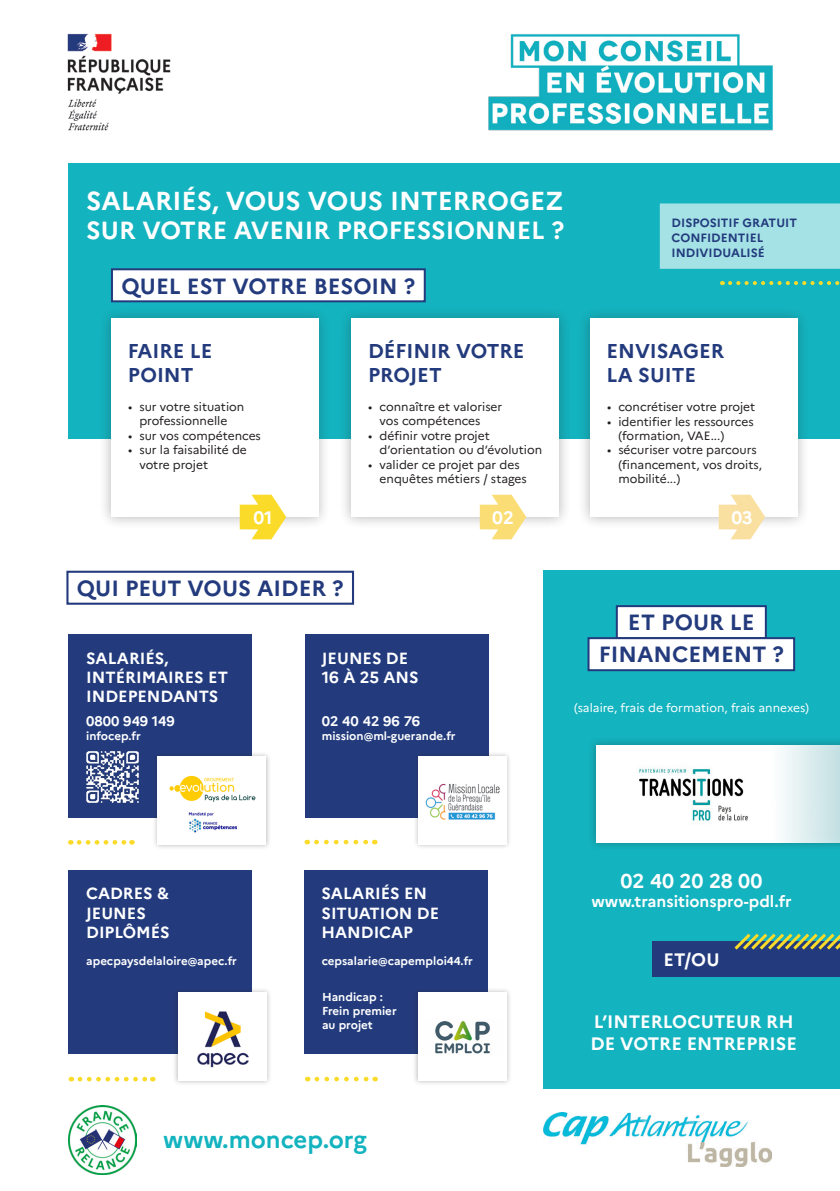
<style>
.page{position:relative;width:840px;height:1191px;background:#fff}
.page>*{position:absolute;margin:0;border:0;box-sizing:border-box;transform-origin:0 0}
.t1{font:700 26px "Marianne";color:#fff}
.t2{font:700 24.8px "Marianne";color:#fff}
.t3{font:700 24px "Marianne";color:#13b3bf}
.t4{font:700 22px "Marianne";color:#233b7d}
.t5{font:700 20px/24px "Marianne";color:#233b7d}
.t6{font:700 20px "Marianne";color:#fff}
.t7{font:700 18px "Marianne";color:#fff}
.t8{font:700 16.2px "Marianne";color:#fff}
.t9{font:700 16px "Marianne";color:#fff}
.t10{font:700 13.8px "Marianne";letter-spacing:.005em;color:#fff}
.t11{font:12px/14.4px "Marianne";color:#231f20}
.t12{font:700 12px "Marianne";color:#233b7d}
.t13{font:12px "Marianne";color:#fff}
.t14{font:700 11.6px "Marianne";color:#fff}
</style>
<div class="page">
<div style="left:543px;top:570px;width:296px;height:519px;background:#13b3bf"></div>
<div style="left:587px;top:737px;width:252px;height:114px;background:#231f20;opacity:.31"></div>
<svg style="left:595px;top:745px;width:244px;height:97px;background:#eef6f7"></svg>
<div style="left:68px;top:164px;width:771px;height:275px;background:#13b3bf"></div>
<div style="left:659px;top:203px;width:180px;height:66px;background:#a5e2e6"></div>
<img style="left:67px;top:33px;width:104px;height:98px">
<img style="left:488px;top:34px;width:285px;height:97px">
<img style="left:68px;top:1106px;width:68px;height:68px">
<div style="left:112px;top:269px;width:312px;height:32px;background:#fff"></div>
<div style="left:111px;top:268px;width:314px;height:34px;border:2px solid #233b7d"></div>
<div style="left:66px;top:570px;width:288px;height:35px;border:2px solid #233b7d"></div>
<div style="left:616px;top:606px;width:149px;height:32px;background:#fff"></div>
<div style="left:615px;top:605px;width:151px;height:34px;border:2px solid #233b7d"></div>
<div style="left:68px;top:634px;width:183px;height:183px;background:#233b7d"></div>
<div style="left:305px;top:634px;width:183px;height:183px;background:#233b7d"></div>
<div style="left:68px;top:870px;width:183px;height:183px;background:#233b7d"></div>
<div style="left:304px;top:870px;width:183px;height:183px;background:#233b7d"></div>
<div style="left:339px;top:306px;width:232px;height:223px;background:#231f20;opacity:.31"></div>
<div style="left:351px;top:318px;width:207px;height:199px;background:#fff"></div>
<div style="left:577px;top:306px;width:232px;height:223px;background:#231f20;opacity:.31"></div>
<div style="left:589px;top:318px;width:208px;height:199px;background:#fff"></div>
<div style="left:99px;top:306px;width:232px;height:223px;background:#231f20;opacity:.31"></div>
<div style="left:111px;top:318px;width:207px;height:199px;background:#fff"></div>
<div style="left:588px;top:638px;width:205px;height:32px;background:#fff"></div>
<div style="left:587px;top:637px;width:207px;height:34px;border:2px solid #233b7d"></div>
<div style="left:172px;top:987px;width:100px;height:99px;background:#231f20;opacity:.31"></div>
<div style="left:178px;top:992px;width:88px;height:89px;background:#fff"></div>
<div style="left:413px;top:751px;width:98px;height:98px;background:#231f20;opacity:.31"></div>
<div style="left:418px;top:756px;width:88px;height:88px;background:#fff"></div>
<div style="left:412px;top:987px;width:99px;height:99px;background:#231f20;opacity:.31"></div>
<div style="left:418px;top:992px;width:88px;height:89px;background:#fff"></div>
<img style="left:197px;top:1011px;width:52px;height:57px">
<img style="left:626px;top:757px;width:134px;height:76px">
<div style="left:152px;top:751px;width:119px;height:99px;background:#231f20;opacity:.31"></div>
<div style="left:158px;top:756px;width:108px;height:89px;background:#fff"></div>
<img style="left:435px;top:1021px;width:55px;height:33px">
<img style="left:169px;top:776px;width:87px;height:25px">
<img style="left:86px;top:751px;width:53px;height:52px">
<svg style="left:239px;top:495px;width:47px;height:44px"></svg>
<svg style="left:479px;top:495px;width:47px;height:44px"></svg>
<svg style="left:718px;top:495px;width:46px;height:44px"></svg>
<div style="left:652px;top:941px;width:187px;height:35px;background:#233b7d"></div>
<svg style="left:734px;top:933px;width:105px;height:17px"></svg>
<svg style="left:316px;top:839px;width:59px;height:5px"></svg>
<svg style="left:79px;top:840px;width:53px;height:4px"></svg>
<svg style="left:80px;top:1076px;width:73px;height:5px"></svg>
<svg style="left:316px;top:1076px;width:59px;height:5px"></svg>
<svg style="left:729px;top:281px;width:111px;height:4px"></svg>
<img style="left:188px;top:812px;width:48px;height:21px">
<img style="left:543px;top:1112px;width:228px;height:54px">
<img style="left:425px;top:783px;width:74px;height:36px">
<p class="t1" style="left:86px;top:184px;width:478px">SALARIÉS, VOUS VOUS INTERROGEZ</p>
<p class="t2" style="left:86px;top:215px;width:479px">SUR VOTRE AVENIR PROFESSIONNEL ?</p>
<p class="t4" style="left:121px;top:272px;width:295px">QUEL EST VOTRE BESOIN ?</p>
<p class="t12" style="left:671px;top:215px;width:127px">DISPOSITIF GRATUIT</p>
<p class="t12" style="left:671px;top:230px;width:93px">CONFIDENTIEL</p>
<p class="t12" style="left:671px;top:245px;width:95px">INDIVIDUALISÉ</p>
<p class="t5" style="left:128px;top:338px;width:86px">FAIRE LE<br>POINT</p>
<p class="t5" style="left:368px;top:338px;width:158px">DÉFINIR VOTRE<br>PROJET</p>
<p class="t5" style="left:606px;top:338px;width:119px">ENVISAGER<br>LA SUITE</p>
<p class="t11" style="left:128px;top:399px;width:118px;text-align:center">• sur votre situation professionnelle</p>
<p class="t11" style="left:128px;top:428px;width:134px">• sur vos compétences</p>
<p class="t11" style="left:139px;top:443px;width:109px;text-indent:-11px">• sur la faisabilité de votre projet</p>
<p class="t11" style="left:379px;top:399px;width:124px;text-indent:-11px">• connaître et valoriser vos compétences</p>
<p class="t11" style="left:379px;top:428px;width:164px;text-indent:-11px">• définir votre projet d’orientation ou d’évolution</p>
<p class="t11" style="left:379px;top:457px;width:149px;text-indent:-11px">• valider ce projet par des enquêtes métiers / stages</p>
<p class="t11" style="left:606px;top:399px;width:150px">• concrétiser votre projet</p>
<p class="t11" style="left:618px;top:414px;width:137px;text-indent:-11px">• identifier les ressources (formation, VAE...)</p>
<p class="t11" style="left:618px;top:443px;width:145px;text-indent:-11px">• sécuriser votre parcours (financement, vos droits, mobilité...)</p>
<p class="t7" style="left:253px;top:506px;width:20px">01</p>
<p class="t7" style="left:492px;top:506px;width:23px">02</p>
<p class="t7" style="left:731px;top:506px;width:23px">03</p>
<p class="t4" style="left:77px;top:575px;width:268px">QUI PEUT VOUS AIDER ?</p>
<p class="t4" style="left:627px;top:609px;width:128px">ET POUR LE</p>
<p class="t8" style="left:86px;top:648px;width:84px">SALARIÉS,</p>
<p class="t4" style="left:598px;top:641px;width:186px">FINANCEMENT ?</p>
<p class="t8" style="left:86px;top:667px;width:143px">INTÉRIMAIRES ET</p>
<p class="t8" style="left:86px;top:686px;width:134px">INDEPENDANTS</p>
<p class="t8" style="left:321px;top:648px;width:88px">JEUNES DE</p>
<p class="t8" style="left:321px;top:667px;width:98px">16 À 25 ANS</p>
<p class="t13" style="left:574px;top:700px;width:236px">(salaire, frais de formation, frais annexes)</p>
<p class="t10" style="left:86px;top:712px;width:90px">0800 949 149</p>
<p class="t14" style="left:86px;top:728px;width:56px">infocep.fr</p>
<p class="t10" style="left:321px;top:712px;width:100px">02 40 42 96 76</p>
<p class="t14" style="left:321px;top:728px;width:135px">mission@ml-guerande.fr</p>
<p class="t8" style="left:86px;top:883px;width:84px">CADRES &amp;</p>
<p class="t8" style="left:86px;top:903px;width:61px">JEUNES</p>
<p class="t8" style="left:86px;top:922px;width:85px">DIPLÔMÉS</p>
<p class="t8" style="left:321px;top:883px;width:107px">SALARIÉS EN</p>
<p class="t8" style="left:321px;top:903px;width:119px">SITUATION DE</p>
<p class="t8" style="left:321px;top:922px;width:93px">HANDICAP</p>
<p class="t14" style="left:86px;top:954px;width:152px">apecpaysdelaloire@apec.fr</p>
<p class="t14" style="left:321px;top:954px;width:152px">cepsalarie@capemploi44.fr</p>
<p class="t14" style="left:322px;top:990px;width:62px">Handicap :</p>
<p class="t14" style="left:322px;top:1003px;width:76px">Frein premier</p>
<p class="t14" style="left:322px;top:1017px;width:52px">au projet</p>
<p class="t3" style="left:163px;top:1124px;width:205px">www.moncep.org</p>
<p class="t6" style="left:620px;top:868px;width:143px">02 40 20 28 00</p>
<p class="t9" style="left:591px;top:891px;width:201px">www.transitionspro-pdl.fr</p>
<p class="t7" style="left:663px;top:949px;width:58px">ET/OU</p>
<p class="t7" style="left:593px;top:1010px;width:201px">L’INTERLOCUTEUR RH</p>
<p class="t7" style="left:590px;top:1032px;width:207px">DE VOTRE ENTREPRISE</p>
</div>
